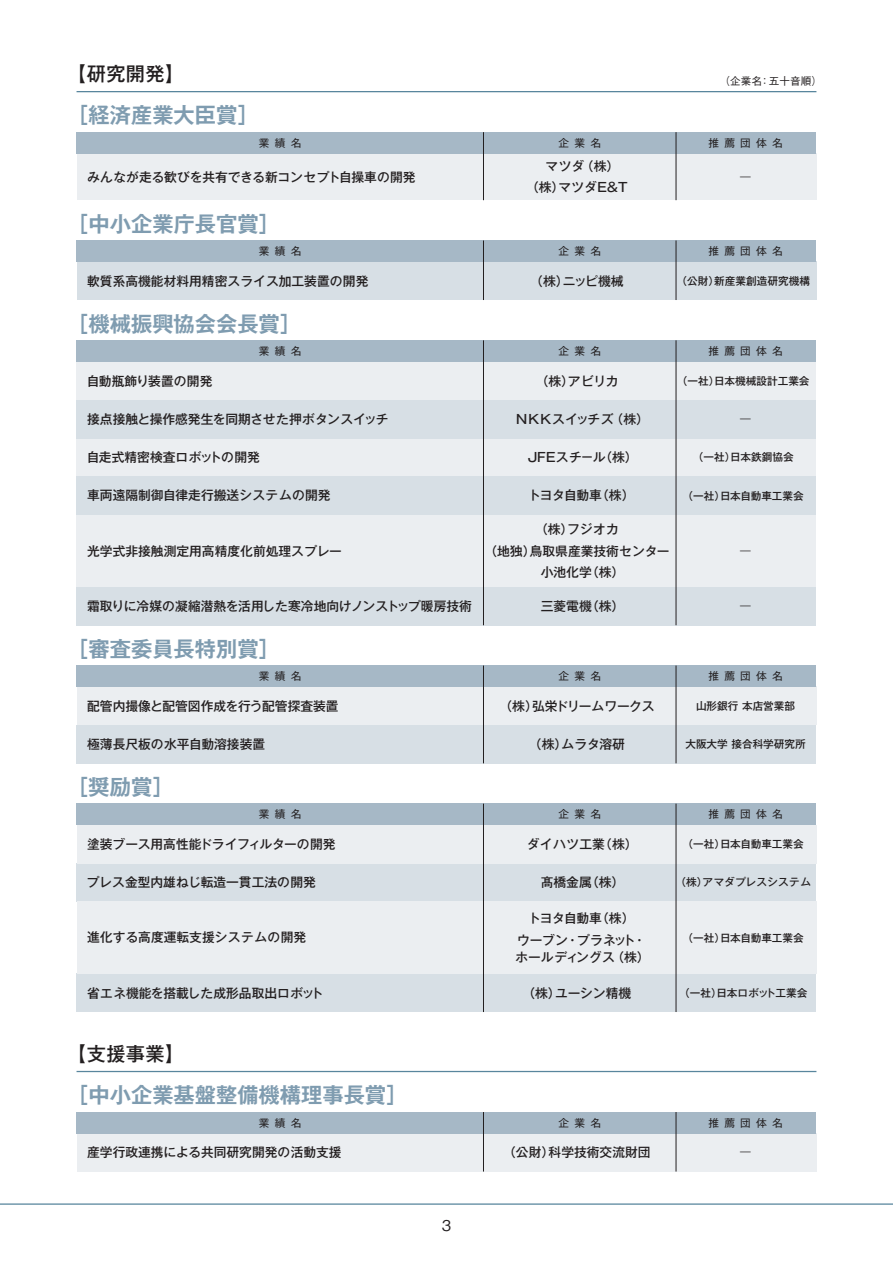
<style>
.page{position:relative;width:893px;height:1263px;background:#fff}
.page>*{position:absolute;margin:0;border:0;box-sizing:border-box;transform-origin:0 0}
.t1{font:700 21.3px "Gothic MB101 Pr 6 N De";color:#7f9cb0}
.t2{font:500 19.2px "Gothic MB101 Pr 6 N";letter-spacing:.02em;color:#231f20}
.t3{font:500 14.85px "Gothic BBB Pr 6 N";color:#231f20}
.t4{font:500 12.75px/21.3px "Gothic MB101 Pr 6 N";color:#231f20}
.t5{font:500 12.75px/22.5px "Gothic MB101 Pr 6 N";letter-spacing:-.035em;color:#231f20;text-align:center}
.t6{font:500 12.75px "Gothic MB101 Pr 6 N";letter-spacing:.05em;color:#231f20}
.t7{font:500 10.65px "Gothic MB101 Pr 6 N";color:#231f20}
.t8{font:10.65px "Gothic MB101 Pr 6 N";letter-spacing:.5em;color:#231f20}
.t9{font:500 10.65px "Gothic MB101 Pr 6 N";letter-spacing:.035em;color:#231f20}
.t10{font:500 10.65px "Gothic BBB Pr 6 N";color:#231f20}
.t11{font:10.65px "Ryumin Pr 6 N";color:#231f20}
</style>
<div class="page">
<hr style="left:0;top:1203px;width:893px;height:2px;background:#59869d">
<div style="left:77px;top:153px;width:739px;height:47px;background:#ebeef1"></div>
<div style="left:77px;top:132px;width:739px;height:21px;background:#a6b8c6"></div>
<hr style="left:483px;top:132px;width:1px;height:68px;background:#231f20">
<hr style="left:676px;top:132px;width:1px;height:68px;background:#231f20">
<div style="left:77px;top:262px;width:739px;height:38px;background:#d7dfe5"></div>
<div style="left:77px;top:240px;width:739px;height:22px;background:#a6b8c6"></div>
<hr style="left:483px;top:240px;width:1px;height:60px;background:#231f20">
<hr style="left:676px;top:240px;width:1px;height:60px;background:#231f20">
<div style="left:77px;top:1133px;width:739px;height:38px;background:#ebeef1"></div>
<div style="left:77px;top:1112px;width:739px;height:21px;background:#a6b8c6"></div>
<hr style="left:483px;top:1112px;width:1px;height:59px;background:#231f20">
<hr style="left:676px;top:1112px;width:1px;height:59px;background:#231f20">
<div style="left:76px;top:863px;width:740px;height:38px;background:#d7dfe5"></div>
<div style="left:76px;top:974px;width:740px;height:38px;background:#d7dfe5"></div>
<div style="left:77px;top:825px;width:739px;height:38px;background:#ebeef1"></div>
<div style="left:77px;top:901px;width:739px;height:73px;background:#ebeef1"></div>
<div style="left:77px;top:804px;width:739px;height:21px;background:#a6b8c6"></div>
<hr style="left:483px;top:804px;width:1px;height:208px;background:#231f20">
<hr style="left:676px;top:804px;width:1px;height:208px;background:#231f20">
<div style="left:76px;top:725px;width:740px;height:38px;background:#d7dfe5"></div>
<div style="left:77px;top:687px;width:739px;height:38px;background:#ebeef1"></div>
<div style="left:77px;top:665px;width:739px;height:22px;background:#a6b8c6"></div>
<hr style="left:483px;top:665px;width:1px;height:98px;background:#231f20">
<hr style="left:676px;top:665px;width:1px;height:98px;background:#231f20">
<div style="left:76px;top:362px;width:740px;height:38px;background:#ebeef1"></div>
<div style="left:76px;top:438px;width:740px;height:38px;background:#ebeef1"></div>
<div style="left:76px;top:515px;width:740px;height:72px;background:#ebeef1"></div>
<div style="left:76px;top:400px;width:740px;height:38px;background:#d7dfe5"></div>
<div style="left:76px;top:476px;width:740px;height:39px;background:#d7dfe5"></div>
<div style="left:76px;top:587px;width:740px;height:38px;background:#d7dfe5"></div>
<div style="left:77px;top:340px;width:739px;height:22px;background:#a6b8c6"></div>
<hr style="left:483px;top:340px;width:1px;height:285px;background:#231f20">
<hr style="left:676px;top:340px;width:1px;height:285px;background:#231f20">
<hr style="left:77px;top:91px;width:739px;height:1px;background:#59869d">
<hr style="left:77px;top:1071px;width:739px;height:1px;background:#59869d">
<h2 class="t2" style="left:67px;top:57px;width:119px">【研究開発】</h2>
<h1 class="t1" style="left:67px;top:98px;width:193px">［経済産業大臣賞］</h1>
<p class="t10" style="left:720px;top:73px;width:104px">（企業名：五十音順）</p>
<p class="t8" style="left:259px;top:134px;width:44px">業績名</p>
<p class="t8" style="left:558px;top:134px;width:44px">企業名</p>
<p class="t8" style="left:708px;top:134px;width:76px">推薦団体名</p>
<p class="t4" style="left:87px;top:165px;width:330px">みんなが走る歓びを共有できる新コンセプト自操車の開発</p>
<p class="t4" style="left:526px;top:155px;width:105px;text-indent:20px">マツダ（株）（株）マツダＥ＆Ｔ</p>
<h1 class="t1" style="left:67px;top:206px;width:214px">［中小企業庁長官賞］</h1>
<p class="t11" style="left:740px;top:168px;width:12px">―</p>
<p class="t8" style="left:259px;top:242px;width:44px">業績名</p>
<p class="t8" style="left:558px;top:242px;width:44px">企業名</p>
<p class="t8" style="left:708px;top:242px;width:76px">推薦団体名</p>
<p class="t4" style="left:87px;top:270px;width:283px">軟質系高機能材料用精密スライス加工装置の開発</p>
<p class="t4" style="left:530px;top:270px;width:95px">（株）ニッピ機械</p>
<p class="t7" style="left:676px;top:272px;width:135px">（公財）新産業創造研究機構</p>
<h1 class="t1" style="left:67px;top:306px;width:235px">［機械振興協会会長賞］</h1>
<p class="t8" style="left:259px;top:342px;width:44px">業績名</p>
<p class="t8" style="left:558px;top:342px;width:44px">企業名</p>
<p class="t8" style="left:708px;top:342px;width:76px">推薦団体名</p>
<p class="t4" style="left:87px;top:369px;width:127px">自動瓶飾り装置の開発</p>
<p class="t4" style="left:536px;top:369px;width:84px">（株）アビリカ</p>
<p class="t7" style="left:677px;top:372px;width:134px">（一社）日本機械設計工業会</p>
<p class="t4" style="left:87px;top:408px;width:303px">接点接触と操作感発生を同期させた押ボタンスイッチ</p>
<p class="t6" style="left:516px;top:408px;width:134px">NKKスイッチズ（株）</p>
<p class="t11" style="left:740px;top:411px;width:12px">―</p>
<p class="t4" style="left:87px;top:446px;width:175px">自走式精密検査ロボットの開発</p>
<p class="t4" style="left:526px;top:446px;width:113px">ＪＦＥスチ－ル（株）</p>
<p class="t7" style="left:693px;top:448px;width:102px">（一社）日本鉄鋼協会</p>
<p class="t4" style="left:87px;top:484px;width:245px">車両遠隔制御自律走行搬送システムの開発</p>
<p class="t4" style="left:528px;top:484px;width:108px">トヨタ自動車（株）</p>
<p class="t7" style="left:683px;top:487px;width:123px">（一社）日本自動車工業会</p>
<p class="t4" style="left:87px;top:539px;width:256px">光学式非接触測定用高精度化前処理スプレー</p>
<p class="t4" style="left:535px;top:518px;width:85px">（株）フジオカ</p>
<p class="t4" style="left:484px;top:539px;width:187px">（地独）鳥取県産業技術センター</p>
<p class="t4" style="left:541px;top:561px;width:85px">小池化学（株）</p>
<p class="t11" style="left:740px;top:542px;width:12px">―</p>
<p class="t4" style="left:87px;top:595px;width:386px">霜取りに冷媒の凝縮潜熱を活用した寒冷地向けノンストップ暖房技術</p>
<p class="t4" style="left:541px;top:595px;width:85px">三菱電機（株）</p>
<p class="t11" style="left:740px;top:598px;width:12px">―</p>
<h1 class="t1" style="left:67px;top:631px;width:214px">［審査委員長特別賞］</h1>
<p class="t8" style="left:259px;top:667px;width:44px">業績名</p>
<p class="t8" style="left:558px;top:667px;width:44px">企業名</p>
<p class="t8" style="left:708px;top:667px;width:76px">推薦団体名</p>
<p class="t4" style="left:87px;top:695px;width:253px">配管内撮像と配管図作成を行う配管探査装置</p>
<p class="t4" style="left:499px;top:695px;width:157px">（株）弘栄ドリームワークス</p>
<p class="t7" style="left:696px;top:697px;width:101px">山形銀行 本店営業部</p>
<p class="t4" style="left:87px;top:733px;width:180px">極薄長尺板の水平自動溶接装置</p>
<p class="t4" style="left:529px;top:733px;width:97px">（株）ムラタ溶研</p>
<p class="t7" style="left:685px;top:735px;width:122px">大阪大学 接合科学研究所</p>
<h1 class="t1" style="left:67px;top:769px;width:108px">［奨励賞］</h1>
<p class="t8" style="left:259px;top:805px;width:44px">業績名</p>
<p class="t8" style="left:558px;top:805px;width:44px">企業名</p>
<p class="t8" style="left:708px;top:805px;width:76px">推薦団体名</p>
<p class="t4" style="left:87px;top:833px;width:250px">塗装ブース用高性能ドライフィルターの開発</p>
<p class="t4" style="left:527px;top:833px;width:112px">ダイハツ工業（株）</p>
<p class="t7" style="left:683px;top:835px;width:123px">（一社）日本自動車工業会</p>
<p class="t4" style="left:87px;top:871px;width:230px">プレス金型内雄ねじ転造一貫工法の開発</p>
<p class="t4" style="left:541px;top:871px;width:85px">髙橋金属（株）</p>
<p class="t9" style="left:675px;top:873px;width:137px">（株）アマダプレスシステム</p>
<p class="t4" style="left:87px;top:926px;width:221px">進化する高度運転支援システムの開発</p>
<p class="t5" style="left:517px;top:906px;width:130px">トヨタ自動車（株）<br>ウーブン・プラネット・</p>
<p class="t4" style="left:515px;top:946px;width:136px">ホールディングス（株）</p>
<p class="t7" style="left:683px;top:929px;width:123px">（一社）日本自動車工業会</p>
<p class="t4" style="left:87px;top:981px;width:238px">省エネ機能を搭載した成形品取出ロボット</p>
<p class="t4" style="left:522px;top:981px;width:110px">（株）ユーシン精機</p>
<p class="t7" style="left:679px;top:984px;width:130px">（一社）日本ロボット工業会</p>
<h2 class="t2" style="left:67px;top:1037px;width:119px">【支援事業】</h2>
<h1 class="t1" style="left:67px;top:1077px;width:342px">［中小企業基盤整備機構理事長賞］</h1>
<p class="t8" style="left:259px;top:1114px;width:44px">業績名</p>
<p class="t8" style="left:558px;top:1114px;width:44px">企業名</p>
<p class="t8" style="left:708px;top:1114px;width:76px">推薦団体名</p>
<p class="t4" style="left:87px;top:1141px;width:256px">産学行政連携による共同研究開発の活動支援</p>
<p class="t4" style="left:503px;top:1141px;width:149px">（公財）科学技術交流財団</p>
<p class="t11" style="left:740px;top:1144px;width:12px">―</p>
<p class="t3" style="left:442px;top:1214px;width:11px">3</p>
</div>
